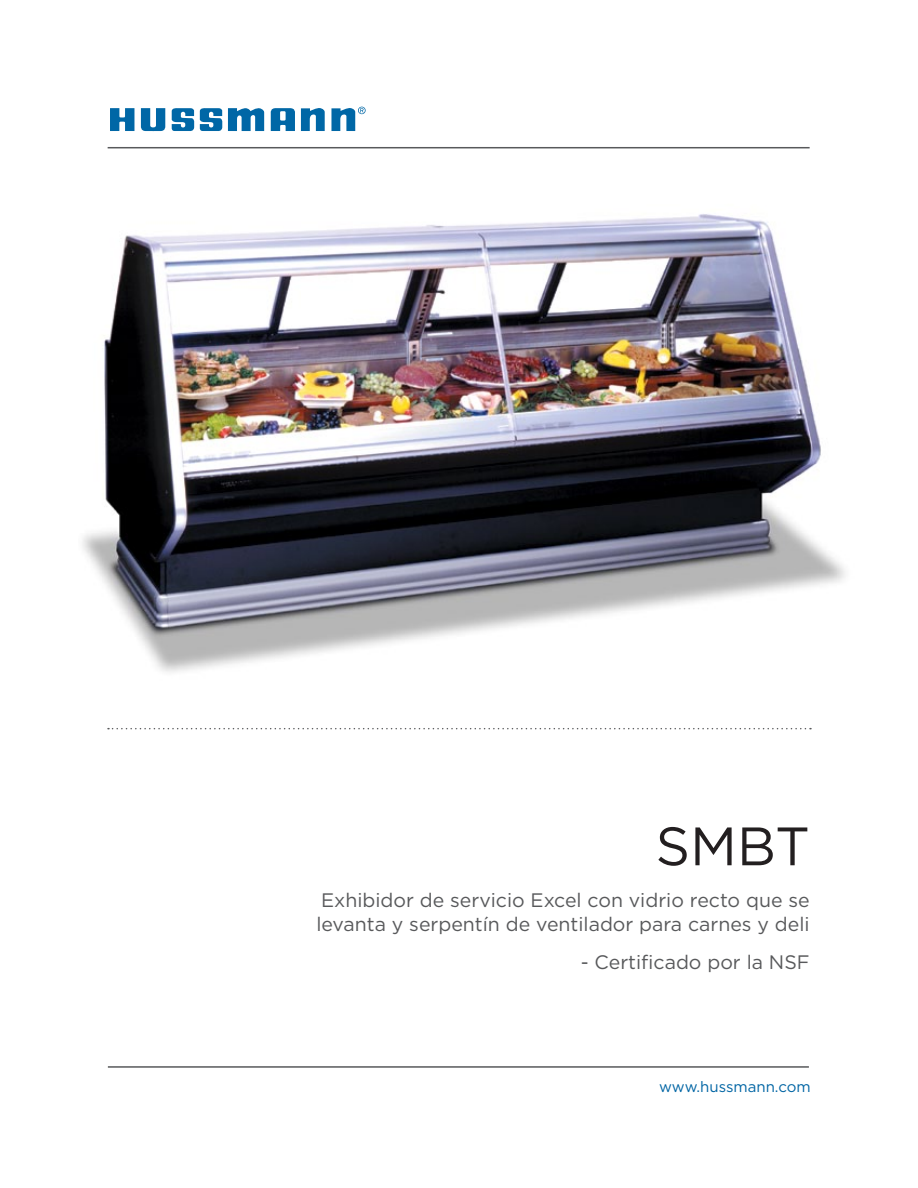
<style>
.page{position:relative;width:918px;height:1188px;background:#fff}
.page>*{position:absolute;margin:0;border:0;box-sizing:border-box;transform-origin:0 0}
.t1{font:54px "Gotham";color:#231f20}
.t2{font:19.5px/24px "Gotham";color:#58595b}
.t3{font:15px "Gotham";color:#0065a4}
</style>
<div class="page">
<img style="left:82px;top:214px;width:763px;height:458px">
<svg style="left:301px;top:108px;width:24px;height:23px"></svg>
<svg style="left:228px;top:108px;width:36px;height:23px"></svg>
<svg style="left:200px;top:108px;width:22px;height:23px"></svg>
<svg style="left:141px;top:108px;width:53px;height:23px"></svg>
<svg style="left:110px;top:108px;width:24px;height:23px"></svg>
<svg style="left:331px;top:107px;width:35px;height:24px"></svg>
<svg style="left:270px;top:108px;width:25px;height:23px"></svg>
<svg style="left:108px;top:728px;width:703px;height:1px"></svg>
<hr style="left:108px;top:147px;width:702px;height:1px;background:#58595b">
<hr style="left:108px;top:1066px;width:701px;height:2px;background:#58595b">
<h1 class="t1" style="left:656px;top:813px;width:156px">SMBT</h1>
<p class="t2" style="left:316px;top:888px;width:495px">Exhibidor de servicio Excel con vidrio recto que se levanta y serpentín de ventilador para carnes y deli</p>
<p class="t2" style="left:581px;top:950px;width:230px">- Certificado por la NSF</p>
<p class="t3" style="left:659px;top:1078px;width:153px">www.hussmann.com</p>
</div>
